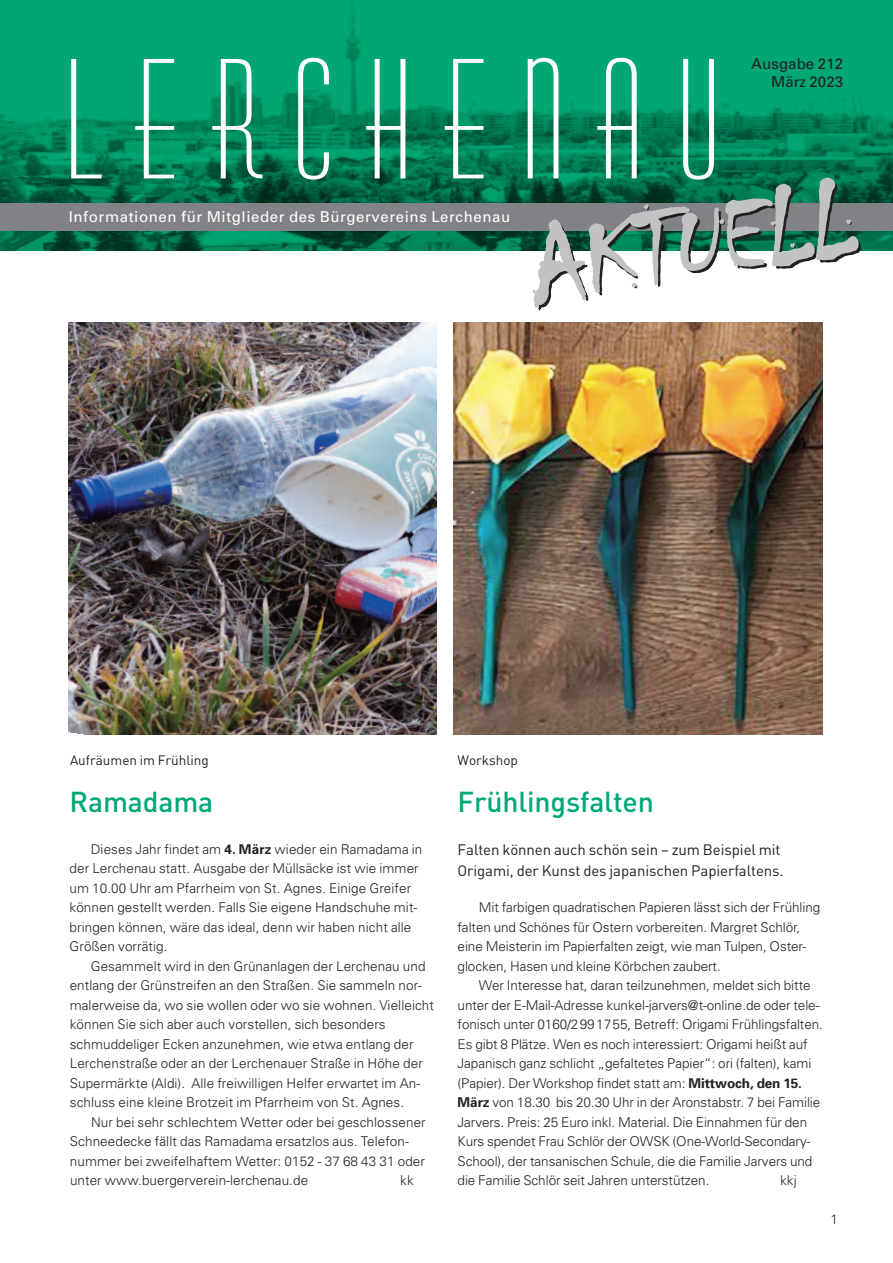
<style>
.page{position:relative;width:893px;height:1263px;background:#fff}
.page>*{position:absolute;margin:0;border:0;box-sizing:border-box;transform-origin:0 0}
.t1{font:500 28.5px "DIN Pro";letter-spacing:-.005em;color:#00a777}
.t2{font:15px/21px "DIN Pro";letter-spacing:-.005em;color:#231f20}
.t3{font:15px "Univers";letter-spacing:.04em;color:#fff}
.t4{font:15px/18px "Univers";letter-spacing:.005em;color:#231f20;text-align:right}
.t5{font:300 13.5px/19.5px "Univers";letter-spacing:.005em;color:#231f20}
.t6{font:13.5px "DIN Pro";color:#231f20}
.s1{font-weight:700}
</style>
<div class="page">
<img style="left:0;top:0;width:893px;height:250px">
<div style="left:0;top:203px;width:893px;height:28px;background:#808285"></div>
<svg style="left:71px;top:59px;width:31px;height:119px;background:#2fac85"></svg>
<svg style="left:135px;top:59px;width:39px;height:119px"></svg>
<svg style="left:212px;top:59px;width:50px;height:119px"></svg>
<svg style="left:298px;top:58px;width:31px;height:122px"></svg>
<svg style="left:366px;top:59px;width:39px;height:119px"></svg>
<svg style="left:445px;top:59px;width:38px;height:119px"></svg>
<svg style="left:528px;top:58px;width:333px;height:253px"></svg>
<img style="left:454px;top:323px;width:369px;height:411px">
<img style="left:68px;top:323px;width:369px;height:411px">
<p class="t3" style="left:69px;top:211px;width:443px">Informationen für Mitglieder des Bürgervereins Lerchenau</p>
<p class="t4" style="left:751px;top:56px;width:93px">Ausgabe 212<br>März 2023</p>
<p class="t6" style="left:70px;top:755px;width:140px">Aufräumen im Frühling</p>
<h1 class="t1" style="left:70px;top:791px;width:145px">Ramadama</h1>
<h1 class="t1" style="left:458px;top:791px;width:198px">Frühlingsfalten</h1>
<p class="t2" style="left:458px;top:841px;width:328px">Falten können auch schön sein – zum Beispiel mit<br>Origami, der Kunst des japanischen Papierfaltens.</p>
<p class="t5" style="left:458px;top:899px;width:364px;text-indent:21px">Mit farbigen quadratischen Papieren lässt sich der Frühling falten und Schönes für Ostern vorbereiten. Margret Schlör, eine Meisterin im Papierfalten zeigt, wie man Tulpen, Oster&shy;glocken, Hasen und kleine Körbchen zaubert.</p>
<p class="t5" style="left:458px;top:977px;width:367px;text-indent:21px">Wer Interesse hat, daran teilzunehmen, meldet sich bitte unter der E-Mail-Adresse kunkel-jarvers@t-online.de oder tele&shy;fonisch unter 0160/2991755, Betreff: Origami Frühlingsfalten.<br>Es gibt 8 Plätze. Wen es noch interessiert: Origami heißt auf Japanisch ganz schlicht „gefaltetes Papier“: ori (falten), kami (Papier). Der Workshop findet statt am: <span class="s1">Mittwoch, den 15.<br>März</span> von 18.30 bis 20.30 Uhr in der Aronstabstr. 7 bei Familie Jarvers. Preis: 25 Euro inkl. Material. Die Einnahmen für den Kurs spendet Frau Schlör der OWSK (One-World-Secondary-School), der tansanischen Schule, die die Familie Jarvers und die Familie Schlör seit Jahren unterstützen.</p>
<p class="t6" style="left:458px;top:755px;width:62px">Workshop</p>
<p class="t5" style="left:70px;top:840px;width:354px;text-indent:21px">Dieses Jahr findet am <span class="s1">4. März</span> wieder ein Ramadama in der Lerchenau statt. Ausgabe der Müllsäcke ist wie immer um 10.00 Uhr am Pfarrheim von St. Agnes. Einige Greifer können gestellt werden. Falls Sie eigene Handschuhe mit&shy;bringen können, wäre das ideal, denn wir haben nicht alle Größen vorrätig.</p>
<p class="t5" style="left:70px;top:957px;width:366px;text-indent:21px">Gesammelt wird in den Grünanlagen der Lerchenau und entlang der Grünstreifen an den Straßen. Sie sammeln nor&shy;malerweise da, wo sie wollen oder wo sie wohnen. Vielleicht können Sie sich aber auch vorstellen, sich besonders schmuddeliger Ecken anzunehmen, wie etwa entlang der Lerchenstraße oder an der Lerchenauer Straße in Höhe der Supermärkte (Aldi). Alle freiwilligen Helfer erwartet im An&shy;schluss eine kleine Brotzeit im Pfarrheim von St. Agnes.</p>
<p class="t5" style="left:70px;top:1113px;width:357px;text-indent:21px">Nur bei sehr schlechtem Wetter oder bei geschlossener Schneedecke fällt das Ramadama ersatzlos aus. Telefon&shy;nummer bei zweifelhaftem Wetter: 0152 - 37 68 43 31 oder unter www.buergerverein-lerchenau.de</p>
<p class="t5" style="left:400px;top:1172px;width:15px">kk</p>
<p class="t5" style="left:780px;top:1172px;width:18px">kkj</p>
<p class="t5" style="left:830px;top:1211px;width:9px">1</p>
</div>
